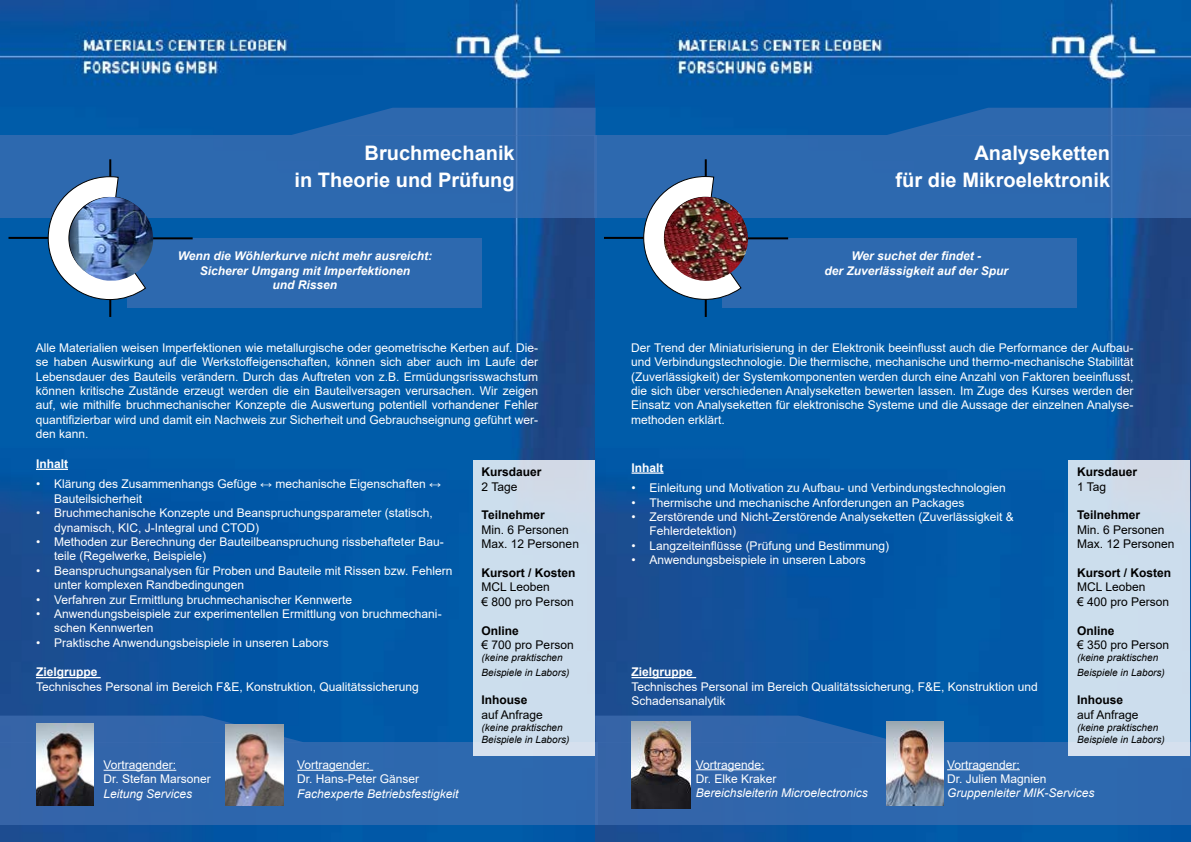
<style>
.page{position:relative;width:1191px;height:842px;background:#fff}
.page>*{position:absolute;margin:0;border:0;box-sizing:border-box;transform-origin:0 0}
.t1{font:700 20px/27.5px "Arial";color:#fff;text-align:right}
.t2{font:12px/14.4px "Arial";color:#fff}
.t3{font:12px/14.4px "Arial";color:#000}
.t4{font:italic 700 12px/14.4px "Arial";color:#fff;text-align:center}
.t5{font:italic 12px "Arial";color:#fff}
.t6{font:700 12px "Arial";color:#000}
.t7{font:700 12px "Arial";color:#fff}
.t8{font:italic 10px/14.4px "Arial";color:#000}
</style>
<div class="page">
<img style="left:0;top:0;width:1190px;height:842px">
<div style="left:0;top:136px;width:596px;height:82px;background:#2d69af"></div>
<div style="left:594px;top:136px;width:597px;height:82px;background:#2d69af"></div>
<svg style="left:291px;top:108px;width:304px;height:28px;background:#2765ac"></svg>
<svg style="left:886px;top:108px;width:305px;height:28px;background:#2765ac"></svg>
<div style="left:127px;top:238px;width:354px;height:69px;background:#2d69af"></div>
<div style="left:722px;top:238px;width:355px;height:69px;background:#2d69af"></div>
<div style="left:0;top:742px;width:598px;height:83px;background:#2d67ae"></div>
<div style="left:595px;top:742px;width:596px;height:83px;background:#2d67ae"></div>
<svg style="left:0;top:716px;width:304px;height:26px;background:#2962a9"></svg>
<svg style="left:595px;top:716px;width:304px;height:26px;background:#2962a9"></svg>
<hr style="left:9px;top:237px;width:82px;height:2px;background:#000">
<hr style="left:604px;top:237px;width:82px;height:2px;background:#000">
<hr style="left:109px;top:257px;width:2px;height:60px;background:#000">
<hr style="left:705px;top:257px;width:2px;height:60px;background:#000">
<hr style="left:109px;top:159px;width:2px;height:61px;background:#000">
<hr style="left:128px;top:237px;width:65px;height:2px;background:#000">
<hr style="left:705px;top:159px;width:2px;height:61px;background:#000">
<hr style="left:723px;top:237px;width:65px;height:2px;background:#000">
<svg style="left:47px;top:176px;width:99px;height:125px"></svg>
<div style="left:473px;top:460px;width:122px;height:295px;background:#ccdded"></div>
<hr style="left:36px;top:469px;width:32px;height:1px;background:#fff">
<hr style="left:36px;top:677px;width:65px;height:1px;background:#fff">
<img style="left:69px;top:197px;width:84px;height:84px">
<img style="left:36px;top:723px;width:58px;height:83px">
<hr style="left:104px;top:770px;width:72px;height:1px;background:#fff">
<hr style="left:297px;top:770px;width:76px;height:1px;background:#fff">
<img style="left:225px;top:724px;width:58px;height:82px">
<svg style="left:642px;top:176px;width:100px;height:124px"></svg>
<div style="left:1068px;top:460px;width:122px;height:295px;background:#ccdded"></div>
<hr style="left:631px;top:472px;width:32px;height:2px;background:#fff">
<hr style="left:631px;top:677px;width:65px;height:1px;background:#fff">
<img style="left:664px;top:197px;width:84px;height:84px;border-radius:42px">
<hr style="left:695px;top:769px;width:69px;height:1px;background:#fff">
<hr style="left:947px;top:769px;width:72px;height:1px;background:#fff">
<img style="left:631px;top:721px;width:59px;height:88px">
<img style="left:886px;top:721px;width:57px;height:85px">
<h1 class="t1" style="left:295px;top:139px;width:222px">Bruchmechanik<br>in Theorie und Prüfung</h1>
<p class="t4" style="left:178px;top:249px;width:256px">Wenn die Wöhlerkurve nicht mehr ausreicht:<br>Sicherer Umgang mit Imperfektionen<br>und Rissen</p>
<p class="t2" style="left:36px;top:340px;width:504px;text-align:justify">Alle Materialien weisen Imperfektionen wie metallurgische oder geometrische Kerben auf. Die&shy;se haben Auswirkung auf die Werkstoffeigenschaften, können sich aber auch im Laufe der Lebensdauer des Bauteils verändern. Durch das Auftreten von z.B. Ermüdungsrisswachstum können kritische Zustände erzeugt werden die ein Bauteilversagen verursachen. Wir zeigen auf, wie mithilfe bruchmechanischer Konzepte die Auswertung potentiell vorhandener Fehler quantifizierbar wird und damit ein Nachweis zur Sicherheit und Gebrauchseignung geführt wer&shy;den kann.</p>
<p class="t7" style="left:36px;top:455px;width:34px">Inhalt</p>
<p class="t2" style="left:54px;top:477px;width:388px;text-indent:-18px">• Klärung des Zusammenhangs Gefüge ↔ mechanische Eigenschaften ↔<br>Bauteilsicherheit</p>
<p class="t2" style="left:54px;top:506px;width:380px;text-indent:-18px">• Bruchmechanische Konzepte und Beanspruchungsparameter (statisch, dynamisch, KIC, J-Integral und CTOD)</p>
<p class="t2" style="left:54px;top:535px;width:391px;text-indent:-18px">• Methoden zur Berechnung der Bauteilbeanspruchung rissbehafteter Bau&shy;teile (Regelwerke, Beispiele)</p>
<p class="t2" style="left:54px;top:563px;width:400px;text-indent:-18px">• Beanspruchungsanalysen für Proben und Bauteile mit Rissen bzw. Fehlern unter komplexen Randbedingungen</p>
<p class="t2" style="left:36px;top:592px;width:318px">• Verfahren zur Ermittlung bruchmechanischer Kennwerte</p>
<p class="t2" style="left:54px;top:607px;width:389px;text-indent:-18px">• Anwendungsbeispiele zur experimentellen Ermittlung von bruchmechani&shy;schen Kennwerten</p>
<p class="t2" style="left:36px;top:635px;width:294px">• Praktische Anwendungsbeispiele in unseren Labors</p>
<p class="t7" style="left:36px;top:664px;width:63px">Zielgruppe</p>
<p class="t2" style="left:36px;top:679px;width:384px">Technisches Personal im Bereich F&amp;E, Konstruktion, Qualitätssicherung</p>
<p class="t2" style="left:104px;top:757px;width:109px">Vortragender:<br>Dr. Stefan Marsoner</p>
<p class="t5" style="left:104px;top:786px;width:90px">Leitung Services</p>
<p class="t2" style="left:297px;top:757px;width:124px">Vortragender:<br>Dr. Hans-Peter Gänser</p>
<p class="t5" style="left:297px;top:786px;width:163px">Fachexperte Betriebsfestigkeit</p>
<p class="t6" style="left:481px;top:464px;width:62px">Kursdauer</p>
<p class="t3" style="left:481px;top:479px;width:37px">2 Tage</p>
<p class="t6" style="left:481px;top:507px;width:65px">Teilnehmer</p>
<p class="t3" style="left:481px;top:522px;width:99px">Min. 6 Personen<br>Max. 12 Personen</p>
<p class="t6" style="left:481px;top:564px;width:96px">Kursort / Kosten</p>
<p class="t3" style="left:481px;top:580px;width:94px">MCL Leoben<br>€ 800 pro Person</p>
<p class="t6" style="left:481px;top:622px;width:39px">Online</p>
<p class="t3" style="left:481px;top:638px;width:94px">€ 700 pro Person</p>
<p class="t8" style="left:481px;top:650px;width:89px">(keine praktischen<br>Beispiele in Labors)</p>
<p class="t6" style="left:481px;top:692px;width:48px">Inhouse</p>
<p class="t3" style="left:481px;top:707px;width:63px">auf Anfrage</p>
<p class="t8" style="left:481px;top:721px;width:89px;line-height:12px">(keine praktischen<br>Beispiele in Labors)</p>
<h1 class="t1" style="left:895px;top:139px;width:216px">Analyseketten<br>für die Mikroelektronik</h1>
<p class="t4" style="left:824px;top:249px;width:185px">Wer suchet der findet -<br>der Zuverlässigkeit auf der Spur</p>
<p class="t2" style="left:631px;top:340px;width:504px;text-align:justify">Der Trend der Miniaturisierung in der Elektronik beeinflusst auch die Performance der Aufbau&shy;und Verbindungstechnologie. Die thermische, mechanische und thermo-mechanische Stabilität (Zuverlässigkeit) der Systemkomponenten werden durch eine Anzahl von Faktoren beeinflusst, die sich über verschiedenen Analyseketten bewerten lassen. Im Zuge des Kurses werden der Einsatz von Analyseketten für elektronische Systeme und die Aussage der einzelnen Analyse&shy;methoden erklärt.</p>
<p class="t7" style="left:631px;top:459px;width:34px">Inhalt</p>
<p class="t2" style="left:631px;top:481px;width:376px">• Einleitung und Motivation zu Aufbau- und Verbindungstechnologien</p>
<p class="t2" style="left:631px;top:495px;width:334px">• Thermische und mechanische Anforderungen an Packages</p>
<p class="t2" style="left:649px;top:509px;width:366px;text-indent:-18px">• Zerstörende und Nicht-Zerstörende Analyseketten (Zuverlässigkeit &amp;<br>Fehlerdetektion)</p>
<p class="t2" style="left:631px;top:538px;width:259px">• Langzeiteinflüsse (Prüfung und Bestimmung)</p>
<p class="t2" style="left:631px;top:553px;width:236px">• Anwendungsbeispiele in unseren Labors</p>
<p class="t7" style="left:631px;top:664px;width:63px">Zielgruppe</p>
<p class="t2" style="left:631px;top:679px;width:408px">Technisches Personal im Bereich Qualitätssicherung, F&amp;E, Konstruktion und<br>Schadensanalytik</p>
<p class="t6" style="left:1077px;top:464px;width:62px">Kursdauer</p>
<p class="t3" style="left:1077px;top:479px;width:31px">1 Tag</p>
<p class="t6" style="left:1077px;top:507px;width:65px">Teilnehmer</p>
<p class="t3" style="left:1077px;top:522px;width:99px">Min. 6 Personen<br>Max. 12 Personen</p>
<p class="t6" style="left:1077px;top:564px;width:96px">Kursort / Kosten</p>
<p class="t3" style="left:1077px;top:580px;width:94px">MCL Leoben<br>€ 400 pro Person</p>
<p class="t6" style="left:1077px;top:622px;width:39px">Online</p>
<p class="t3" style="left:1077px;top:638px;width:94px">€ 350 pro Person</p>
<p class="t8" style="left:1077px;top:650px;width:89px">(keine praktischen<br>Beispiele in Labors)</p>
<p class="t6" style="left:1077px;top:692px;width:48px">Inhouse</p>
<p class="t3" style="left:1077px;top:707px;width:63px">auf Anfrage</p>
<p class="t8" style="left:1077px;top:721px;width:89px;line-height:12px">(keine praktischen<br>Beispiele in Labors)</p>
<p class="t2" style="left:695px;top:757px;width:82px">Vortragende:<br>Dr. Elke Kraker</p>
<p class="t5" style="left:695px;top:785px;width:174px">Bereichsleiterin Microelectronics</p>
<p class="t2" style="left:947px;top:757px;width:101px">Vortragender:<br>Dr. Julien Magnien</p>
<p class="t5" style="left:947px;top:785px;width:149px">Gruppenleiter MIK-Services</p>
</div>
